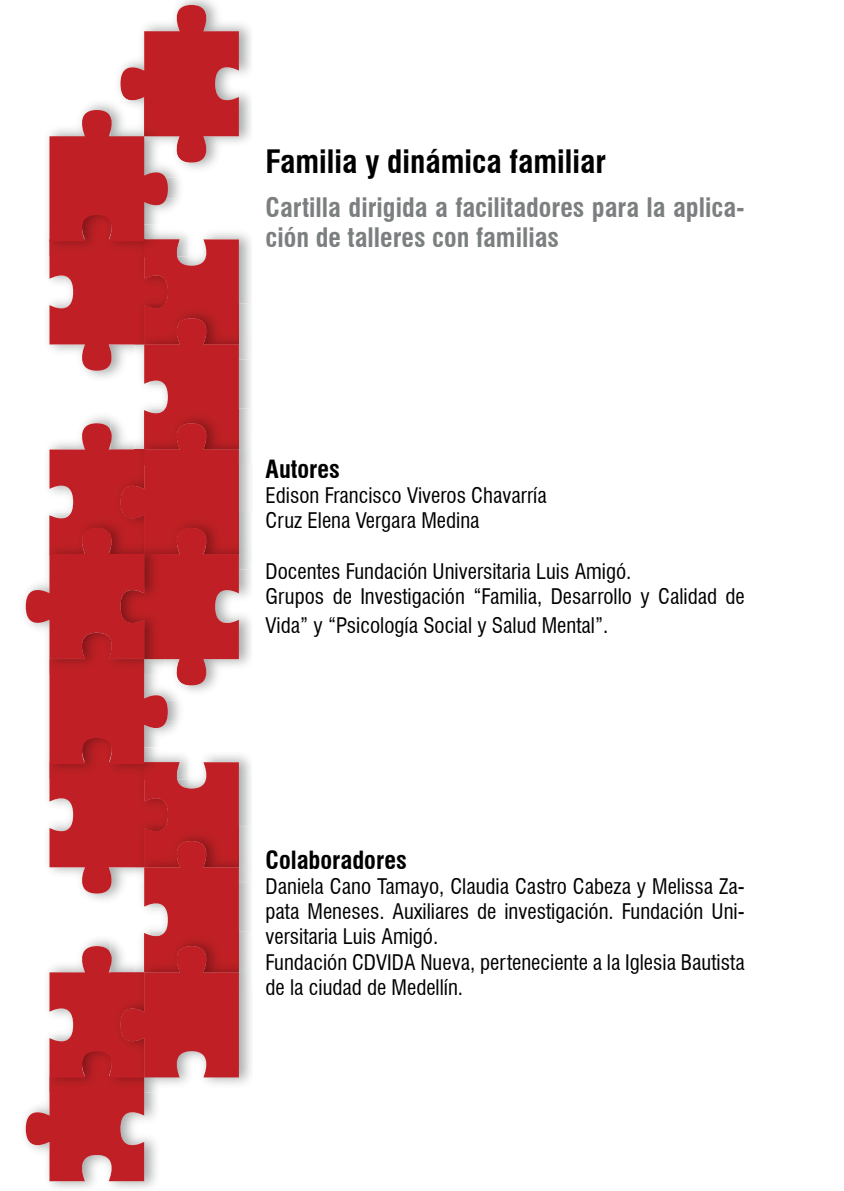
<style>
.page{position:relative;width:844px;height:1191px;background:#fff}
.page>*{position:absolute;margin:0;border:0;box-sizing:border-box;transform-origin:0 0}
.t1{font:700 condensed 31.5px "Swiss 721 BT";color:#000001}
.t2{font:700 condensed 26.25px/29.8px "Swiss 721 BT";color:#7c7f80}
.t3{font:700 condensed 24.5px "Swiss 721 BT";color:#000001}
.t4{font:condensed 21px/25.2px "Swiss 721 BT";color:#000001}
</style>
<div class="page">
<img style="left:24px;top:1119px;width:131px;height:70px">
<svg style="left:26px;top:5px;width:213px;height:1176px"></svg>
<h1 class="t1" style="left:265px;top:142px;width:342px">Familia y dinámica familiar</h1>
<p class="t2" style="left:265px;top:193px;width:480px">Cartilla dirigida a facilitadores para la aplica&shy;ción de talleres con familias</p>
<p class="t3" style="left:265px;top:454px;width:76px">Autores</p>
<p class="t4" style="left:265px;top:483px;width:283px">Edison Francisco Viveros Chavarría<br>Cruz Elena Vergara Medina</p>
<p class="t4" style="left:265px;top:558px;width:480px">Docentes Fundación Universitaria Luis Amigó.<br>Grupos de Investigación “Familia, Desarrollo y Calidad de</p>
<p class="t4" style="left:265px;top:613px;width:344px">Vida” y “Psicología Social y Salud Mental”.</p>
<p class="t3" style="left:265px;top:845px;width:143px">Colaboradores</p>
<p class="t4" style="left:265px;top:873px;width:480px">Daniela Cano Tamayo, Claudia Castro Cabeza y Melissa Za&shy;pata Meneses. Auxiliares de investigación. Fundación Uni&shy;versitaria Luis Amigó.<br>Fundación CDVIDA Nueva, perteneciente a la Iglesia Bautista de la ciudad de Medellín.</p>
</div>
